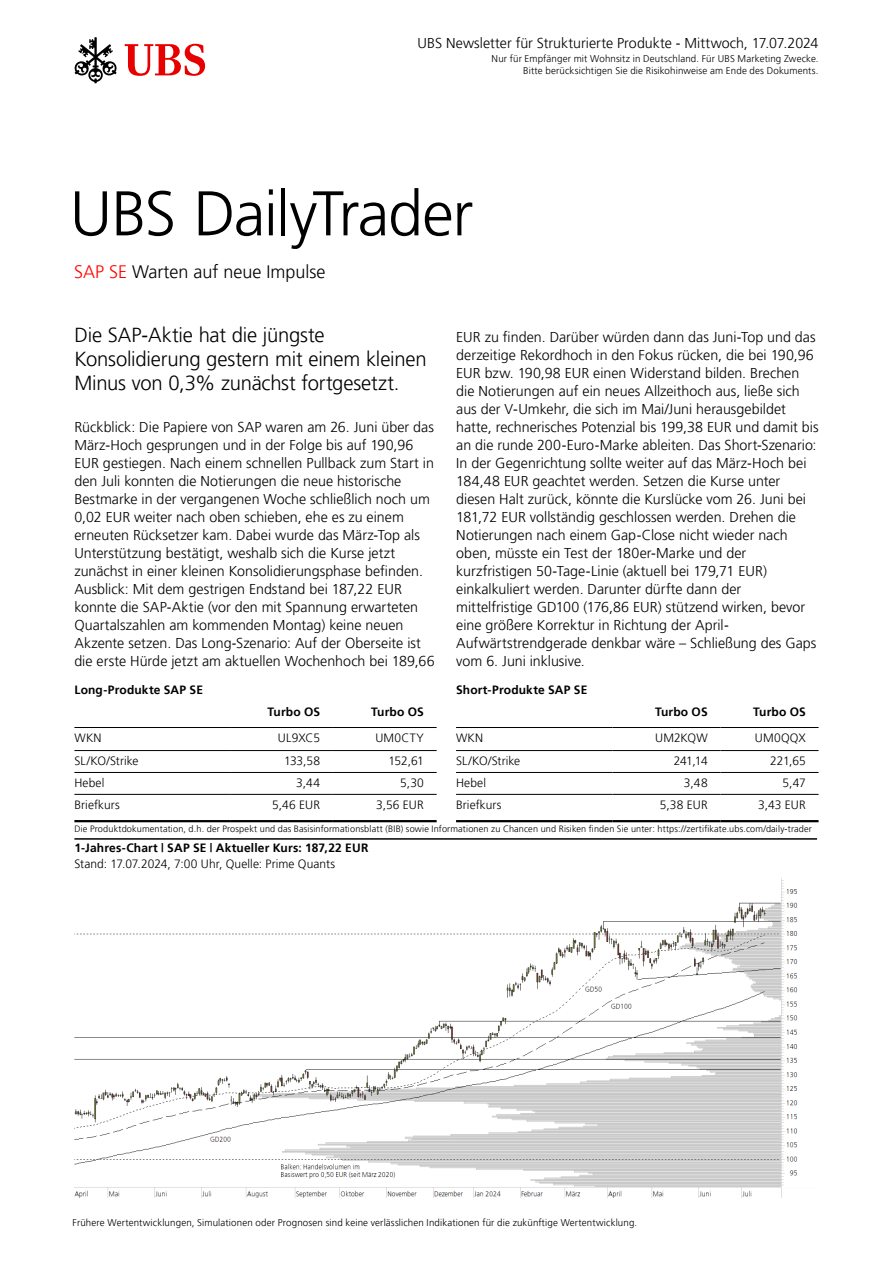
<style>
.page{position:relative;width:893px;height:1263px;background:#fff}
.page>*{position:absolute;margin:0;border:0;box-sizing:border-box;transform-origin:0 0}
.t1{font:300 63px "Frutiger 45";letter-spacing:-.025em;color:#000}
.t2{font:300 20.25px/24px "Frutiger 45";letter-spacing:-.01em;color:#000}
.t3{font:300 18px "Frutiger 45";color:#000}
.t4{font:300 14.25px/18px "Frutiger 45";color:#000}
.t5{font:300 12px "Frutiger 45";letter-spacing:.01em;color:#000}
.t6{font:300 12px "Frutiger 45";letter-spacing:.01em;color:#000}
.t7{font:300 9.75px/12px "Frutiger 45";letter-spacing:.015em;color:#000;text-align:right}
.t8{font:300 9.15px "Frutiger 45";letter-spacing:.015em;color:#000}
.s1{color:#f00}
</style>
<div class="page">
<svg style="left:125px;top:44px;width:80px;height:32px"></svg>
<svg style="left:74px;top:37px;width:43px;height:46px"></svg>
<img style="left:74px;top:878px;width:724px;height:319px">
<hr style="left:231px;top:750px;width:102px;height:1px;background:#000">
<hr style="left:74px;top:727px;width:157px;height:1px;background:#000">
<hr style="left:231px;top:727px;width:102px;height:1px;background:#000">
<hr style="left:333px;top:727px;width:104px;height:1px;background:#000">
<hr style="left:74px;top:750px;width:157px;height:1px;background:#000">
<hr style="left:333px;top:750px;width:104px;height:1px;background:#000">
<hr style="left:74px;top:772px;width:157px;height:1px;background:#000">
<hr style="left:231px;top:772px;width:102px;height:1px;background:#000">
<hr style="left:333px;top:772px;width:104px;height:1px;background:#000">
<hr style="left:74px;top:794px;width:157px;height:1px;background:#000">
<hr style="left:231px;top:794px;width:102px;height:1px;background:#000">
<hr style="left:333px;top:794px;width:104px;height:1px;background:#000">
<hr style="left:74px;top:820px;width:157px;height:2px;background:#000">
<hr style="left:231px;top:820px;width:102px;height:2px;background:#000">
<hr style="left:333px;top:820px;width:104px;height:2px;background:#000">
<hr style="left:720px;top:750px;width:99px;height:1px;background:#000">
<hr style="left:456px;top:727px;width:156px;height:1px;background:#000">
<hr style="left:612px;top:727px;width:108px;height:1px;background:#000">
<hr style="left:720px;top:727px;width:99px;height:1px;background:#000">
<hr style="left:456px;top:750px;width:156px;height:1px;background:#000">
<hr style="left:612px;top:750px;width:108px;height:1px;background:#000">
<hr style="left:456px;top:772px;width:156px;height:1px;background:#000">
<hr style="left:612px;top:772px;width:108px;height:1px;background:#000">
<hr style="left:720px;top:772px;width:99px;height:1px;background:#000">
<hr style="left:456px;top:794px;width:156px;height:1px;background:#000">
<hr style="left:612px;top:794px;width:108px;height:1px;background:#000">
<hr style="left:720px;top:794px;width:99px;height:1px;background:#000">
<hr style="left:456px;top:820px;width:156px;height:2px;background:#000">
<hr style="left:612px;top:820px;width:108px;height:2px;background:#000">
<hr style="left:720px;top:820px;width:99px;height:2px;background:#000">
<hr style="left:74px;top:838px;width:743px;height:2px;background:#000">
<p class="t4" style="left:417px;top:34px;width:403px">UBS Newsletter für Strukturierte Produkte - Mittwoch, 17.07.2024</p>
<p class="t7" style="left:492px;top:53px;width:328px">Nur für Empfänger mit Wohnsitz in Deutschland. Für UBS Marketing Zwecke.<br>Bitte berücksichtigen Sie die Risikohinweise am Ende des Dokuments.</p>
<h1 class="t1" style="left:70px;top:177px;width:405px">UBS DailyTrader</h1>
<p class="t3" style="left:74px;top:261px;width:253px"><span class="s1">SAP SE</span> Warten auf neue Impulse</p>
<h2 class="t2" style="left:74px;top:323px;width:354px">Die SAP-Aktie hat die jüngste<br>Konsolidierung gestern mit einem kleinen<br>Minus von 0,3% zunächst fortgesetzt.</h2>
<p class="t4" style="left:74px;top:418px;width:362px">Rückblick: Die Papiere von SAP waren am 26. Juni über das März-Hoch gesprungen und in der Folge bis auf 190,96<br>EUR gestiegen. Nach einem schnellen Pullback zum Start in den Juli konnten die Notierungen die neue historische Bestmarke in der vergangenen Woche schließlich noch um 0,02 EUR weiter nach oben schieben, ehe es zu einem erneuten Rücksetzer kam. Dabei wurde das März-Top als Unterstützung bestätigt, weshalb sich die Kurse jetzt zunächst in einer kleinen Konsolidierungsphase befinden.<br>Ausblick: Mit dem gestrigen Endstand bei 187,22 EUR konnte die SAP-Aktie (vor den mit Spannung erwarteten Quartalszahlen am kommenden Montag) keine neuen Akzente setzen. Das Long-Szenario: Auf der Oberseite ist die erste Hürde jetzt am aktuellen Wochenhoch bei 189,66</p>
<p class="t6" style="left:267px;top:704px;width:54px">Turbo OS</p>
<p class="t6" style="left:371px;top:704px;width:54px">Turbo OS</p>
<p class="t5" style="left:74px;top:731px;width:29px">WKN</p>
<p class="t5" style="left:278px;top:731px;width:44px">UL9XC5</p>
<p class="t5" style="left:375px;top:731px;width:50px">UM0CTY</p>
<p class="t5" style="left:74px;top:754px;width:66px">SL/KO/Strike</p>
<p class="t5" style="left:284px;top:754px;width:38px">133,58</p>
<p class="t5" style="left:388px;top:754px;width:37px">152,61</p>
<p class="t5" style="left:74px;top:776px;width:32px">Hebel</p>
<p class="t5" style="left:296px;top:776px;width:25px">3,44</p>
<p class="t5" style="left:400px;top:776px;width:25px">5,30</p>
<p class="t5" style="left:74px;top:797px;width:47px">Briefkurs</p>
<p class="t5" style="left:272px;top:797px;width:49px">5,46 EUR</p>
<p class="t5" style="left:376px;top:797px;width:49px">3,56 EUR</p>
<p class="t4" style="left:456px;top:328px;width:364px">EUR zu finden. Darüber würden dann das Juni-Top und das derzeitige Rekordhoch in den Fokus rücken, die bei 190,96<br>EUR bzw. 190,98 EUR einen Widerstand bilden. Brechen die Notierungen auf ein neues Allzeithoch aus, ließe sich aus der V-Umkehr, die sich im Mai/Juni herausgebildet hatte, rechnerisches Potenzial bis 199,38 EUR und damit bis an die runde 200-Euro-Marke ableiten. Das Short-Szenario:<br>In der Gegenrichtung sollte weiter auf das März-Hoch bei 184,48 EUR geachtet werden. Setzen die Kurse unter diesen Halt zurück, könnte die Kurslücke vom 26. Juni bei 181,72 EUR vollständig geschlossen werden. Drehen die Notierungen nach einem Gap-Close nicht wieder nach oben, müsste ein Test der 180er-Marke und der kurzfristigen 50-Tage-Linie (aktuell bei 179,71 EUR) einkalkuliert werden. Darunter dürfte dann der mittelfristige GD100 (176,86 EUR) stützend wirken, bevor eine größere Korrektur in Richtung der April-Aufwärtstrendgerade denkbar wäre – Schließung des Gaps vom 6. Juni inklusive.</p>
<p class="t6" style="left:74px;top:682px;width:130px">Long-Produkte SAP SE</p>
<p class="t6" style="left:456px;top:682px;width:133px">Short-Produkte SAP SE</p>
<p class="t6" style="left:655px;top:704px;width:54px">Turbo OS</p>
<p class="t6" style="left:753px;top:704px;width:54px">Turbo OS</p>
<p class="t5" style="left:456px;top:731px;width:29px">WKN</p>
<p class="t5" style="left:655px;top:731px;width:54px">UM2KQW</p>
<p class="t5" style="left:755px;top:731px;width:52px">UM0QQX</p>
<p class="t5" style="left:456px;top:754px;width:66px">SL/KO/Strike</p>
<p class="t5" style="left:674px;top:754px;width:35px">241,14</p>
<p class="t5" style="left:770px;top:754px;width:37px">221,65</p>
<p class="t5" style="left:456px;top:776px;width:32px">Hebel</p>
<p class="t5" style="left:684px;top:776px;width:25px">3,48</p>
<p class="t5" style="left:783px;top:776px;width:25px">5,47</p>
<p class="t5" style="left:456px;top:797px;width:47px">Briefkurs</p>
<p class="t5" style="left:660px;top:797px;width:49px">5,38 EUR</p>
<p class="t5" style="left:758px;top:797px;width:49px">3,43 EUR</p>
<p class="t8" style="left:74px;top:823px;width:739px">Die Produktdokumentation, d.h. der Prospekt und das Basisinformationsblatt (BIB) sowie Informationen zu Chancen und Risiken finden Sie unter: https://zertifikate.ubs.com/daily-trader</p>
<p class="t6" style="left:74px;top:841px;width:295px">1-Jahres-Chart | SAP SE | Aktueller Kurs: 187,22 EUR</p>
<p class="t5" style="left:74px;top:857px;width:262px">Stand: 17.07.2024, 7:00 Uhr, Quelle: Prime Quants</p>
<p class="t7" style="left:73px;top:1216px;width:566px">Frühere Wertentwicklungen, Simulationen oder Prognosen sind keine verlässlichen Indikationen für die zukünftige Wertentwicklung.</p>
</div>
